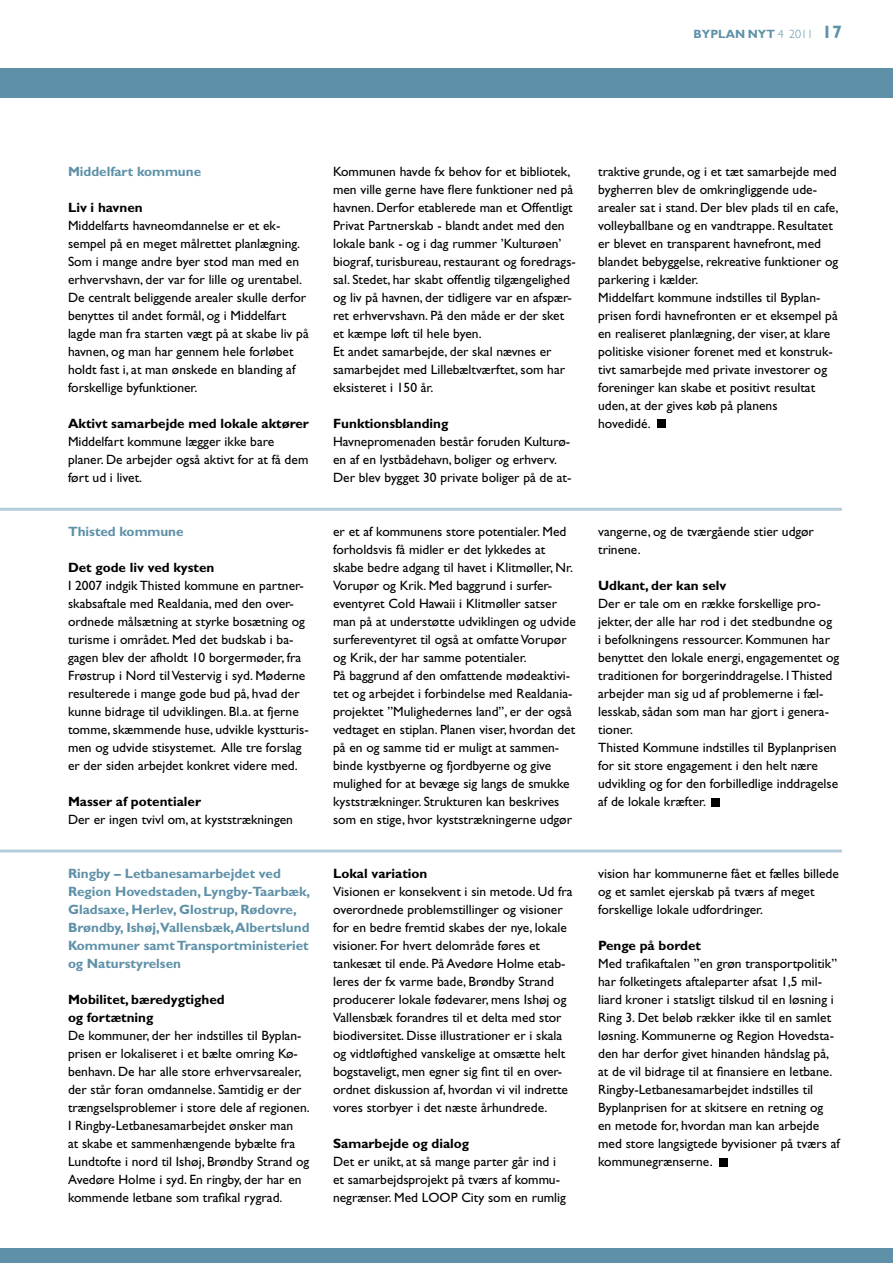
<style>
.page{position:relative;width:893px;height:1263px;background:#fff}
.page>*{position:absolute;margin:0;border:0;box-sizing:border-box;transform-origin:0 0}
.t1{font:13.5px/18px "Gill Sans Std";color:#000}
.t2{font:700 13.5px/18px "Gill Sans Std";color:#5e91a8}
.t3{font:700 13.5px/18px "Gill Sans Std";color:#000}
.t4{font:700 12px "Gill Sans Std";color:#5e91a8}
.s1{font-weight:300}
.s2{font-size:18px}
</style>
<div class="page">
<hr style="left:0;top:508px;width:842px;height:3px;background:#b4cdda">
<hr style="left:0;top:849px;width:842px;height:3px;background:#b4cdda">
<div style="left:0;top:68px;width:893px;height:30px;background:#5e91a8"></div>
<div style="left:0;top:1248px;width:893px;height:15px;background:#5e91a8"></div>
<div style="left:657px;top:419px;width:8px;height:9px;background:#000"></div>
<div style="left:711px;top:798px;width:9px;height:9px;background:#000"></div>
<div style="left:719px;top:1157px;width:9px;height:9px;background:#000"></div>
<p class="t4" style="left:694px;top:27px;width:150px">BYPLAN NYT <span class="s1">4 2011</span> <span class="s2">17</span></p>
<p class="t2" style="left:68px;top:162px;width:135px">Middelfart kommune</p>
<p class="t3" style="left:68px;top:198px;width:76px">Liv i havnen</p>
<p class="t1" style="left:68px;top:217px;width:242px">Middelfarts havneomdannelse er et ek&shy;sempel på en meget målrettet planlægning.<br>Som i mange andre byer stod man med en erhvervshavn, der var for lille og urentabel.<br>De centralt beliggende arealer skulle derfor benyttes til andet formål, og i Middelfart lagde man fra starten vægt på at skabe liv på havnen, og man har gennem hele forløbet holdt fast i, at man ønskede en blanding af forskellige byfunktioner.</p>
<p class="t3" style="left:68px;top:414px;width:242px">Aktivt samarbejde med lokale aktører</p>
<p class="t1" style="left:68px;top:433px;width:242px">Middelfart kommune lægger ikke bare planer. De arbejder også aktivt for at få dem ført ud i livet.</p>
<p class="t2" style="left:68px;top:522px;width:117px">Thisted kommune</p>
<p class="t3" style="left:68px;top:558px;width:148px">Det gode liv ved kysten</p>
<p class="t1" style="left:68px;top:576px;width:242px">I 2007 indgik Thisted kommune en partner&shy;skabsaftale med Realdania, med den over&shy;ordnede målsætning at styrke bosætning og turisme i området. Med det budskab i ba&shy;gagen blev der afholdt 10 borgermøder, fra Frøstrup i Nord til Vestervig i syd. Møderne resulterede i mange gode bud på, hvad der kunne bidrage til udviklingen. Bl.a. at fjerne tomme, skæmmende huse, udvikle kystturis&shy;men og udvide stisystemet. Alle tre forslag er der siden arbejdet konkret videre med.</p>
<p class="t3" style="left:68px;top:792px;width:135px">Masser af potentialer</p>
<p class="t1" style="left:68px;top:810px;width:226px">Der er ingen tvivl om, at kyststrækningen</p>
<p class="t2" style="left:68px;top:864px;width:244px">Ringby – Letbanesamarbejdet ved Region Hovedstaden, Lyngby-Taarbæk, Gladsaxe, Herlev, Glostrup, Rødovre, Brøndby, Ishøj,Vallensbæk, Albertslund Kommuner samt Transportministeriet og Naturstyrelsen</p>
<p class="t3" style="left:68px;top:990px;width:158px">Mobilitet, bæredygtighed og fortætning</p>
<p class="t1" style="left:68px;top:1027px;width:243px">De kommuner, der her indstilles til Byplan&shy;prisen er lokaliseret i et bælte omring Kø&shy;benhavn. De har alle store erhvervsarealer, der står foran omdannelse. Samtidig er der trængselsproblemer i store dele af regionen.<br>I Ringby-Letbanesamarbejdet ønsker man<br>at skabe et sammenhængende bybælte fra Lundtofte i nord til Ishøj, Brøndby Strand og Avedøre Holme i syd. En ringby, der har en kommende letbane som trafikal rygrad.</p>
<p class="t1" style="left:333px;top:163px;width:244px">Kommunen havde fx behov for et bibliotek, men ville gerne have flere funktioner ned på havnen. Derfor etablerede man et Offentligt Privat Partnerskab - blandt andet med den lokale bank - og i dag rummer ’Kulturøen’ biograf, turisbureau, restaurant og foredrags&shy;sal. Stedet, har skabt offentlig tilgængelighed og liv på havnen, der tidligere var en afspær&shy;ret erhvervshavn. På den måde er der sket et kæmpe løft til hele byen.<br>Et andet samarbejde, der skal nævnes er samarbejdet med Lillebæltværftet, som har eksisteret i 150 år.</p>
<p class="t3" style="left:333px;top:414px;width:117px">Funktionsblanding</p>
<p class="t1" style="left:333px;top:432px;width:240px">Havnepromenaden består foruden Kulturø&shy;en af en lystbådehavn, boliger og erhverv.<br>Der blev bygget 30 private boliger på de at-</p>
<p class="t1" style="left:333px;top:522px;width:244px">er et af kommunens store potentialer. Med forholdsvis få midler er det lykkedes at skabe bedre adgang til havet i Klitmøller, Nr.<br>Vorupør og Krik. Med baggrund i surfer&shy;eventyret Cold Hawaii i Klitmøller satser man på at understøtte udviklingen og udvide surfereventyret til også at omfatte Vorupør og Krik, der har samme potentialer.<br>På baggrund af den omfattende mødeaktivi&shy;tet og arbejdet i forbindelse med Realdania&shy;projektet ”Mulighedernes land”, er der også vedtaget en stiplan. Planen viser, hvordan det på en og samme tid er muligt at sammen&shy;binde kystbyerne og fjordbyerne og give mulighed for at bevæge sig langs de smukke kyststrækninger. Strukturen kan beskrives som en stige, hvor kyststrækningerne udgør</p>
<p class="t3" style="left:333px;top:864px;width:96px">Lokal variation</p>
<p class="t1" style="left:333px;top:883px;width:241px">Visionen er konsekvent i sin metode. Ud fra overordnede problemstillinger og visioner for en bedre fremtid skabes der nye, lokale visioner. For hvert delområde føres et tankesæt til ende. På Avedøre Holme etab&shy;leres der fx varme bade, Brøndby Strand producerer lokale fødevarer, mens Ishøj og Vallensbæk forandres til et delta med stor biodiversitet. Disse illustrationer er i skala og vidtløftighed vanskelige at omsætte helt bogstaveligt, men egner sig fint til en over&shy;ordnet diskussion af, hvordan vi vil indrette vores storbyer i det næste århundrede.</p>
<p class="t3" style="left:333px;top:1134px;width:137px">Samarbejde og dialog</p>
<p class="t1" style="left:333px;top:1152px;width:234px">Det er unikt, at så mange parter går ind i et samarbejdsprojekt på tværs af kommu&shy;negrænser. Med LOOP City som en rumlig</p>
<p class="t1" style="left:598px;top:162px;width:242px">traktive grunde, og i et tæt samarbejde med bygherren blev de omkringliggende ude&shy;arealer sat i stand. Der blev plads til en cafe, volleyballbane og en vandtrappe. Resultatet er blevet en transparent havnefront, med blandet bebyggelse, rekreative funktioner og parkering i kælder.<br>Middelfart kommune indstilles til Byplan&shy;prisen fordi havnefronten er et eksempel på en realiseret planlægning, der viser, at klare politiske visioner forenet med et konstruk&shy;tivt samarbejde med private investorer og foreninger kan skabe et positivt resultat uden, at der gives køb på planens<br>hovedidé.</p>
<p class="t1" style="left:598px;top:522px;width:217px">vangerne, og de tværgående stier udgør trinene.</p>
<p class="t3" style="left:598px;top:576px;width:130px">Udkant, der kan selv</p>
<p class="t1" style="left:598px;top:594px;width:243px">Der er tale om en række forskellige pro&shy;jekter, der alle har rod i det stedbundne og<br>i befolkningens ressourcer. Kommunen har benyttet den lokale energi, engagementet og traditionen for borgerinddragelse. I Thisted arbejder man sig ud af problemerne i fæl&shy;lesskab, sådan som man har gjort i genera&shy;tioner.<br>Thisted Kommune indstilles til Byplanprisen for sit store engagement i den helt nære udvikling og for den forbilledlige inddragelse af de lokale kræfter.</p>
<p class="t1" style="left:598px;top:864px;width:242px">vision har kommunerne fået et fælles billede og et samlet ejerskab på tværs af meget forskellige lokale udfordringer.</p>
<p class="t3" style="left:598px;top:936px;width:104px">Penge på bordet</p>
<p class="t1" style="left:598px;top:954px;width:243px">Med trafikaftalen ”en grøn transportpolitik” har folketingets aftaleparter afsat 1,5 mil&shy;liard kroner i statsligt tilskud til en løsning i Ring 3. Det beløb rækker ikke til en samlet løsning. Kommunerne og Region Hovedsta&shy;den har derfor givet hinanden håndslag på, at de vil bidrage til at finansiere en letbane.<br>Ringby-Letbanesamarbejdet indstilles til Byplanprisen for at skitsere en retning og en metode for, hvordan man kan arbejde med store langsigtede byvisioner på tværs af kommunegrænserne.</p>
</div>
